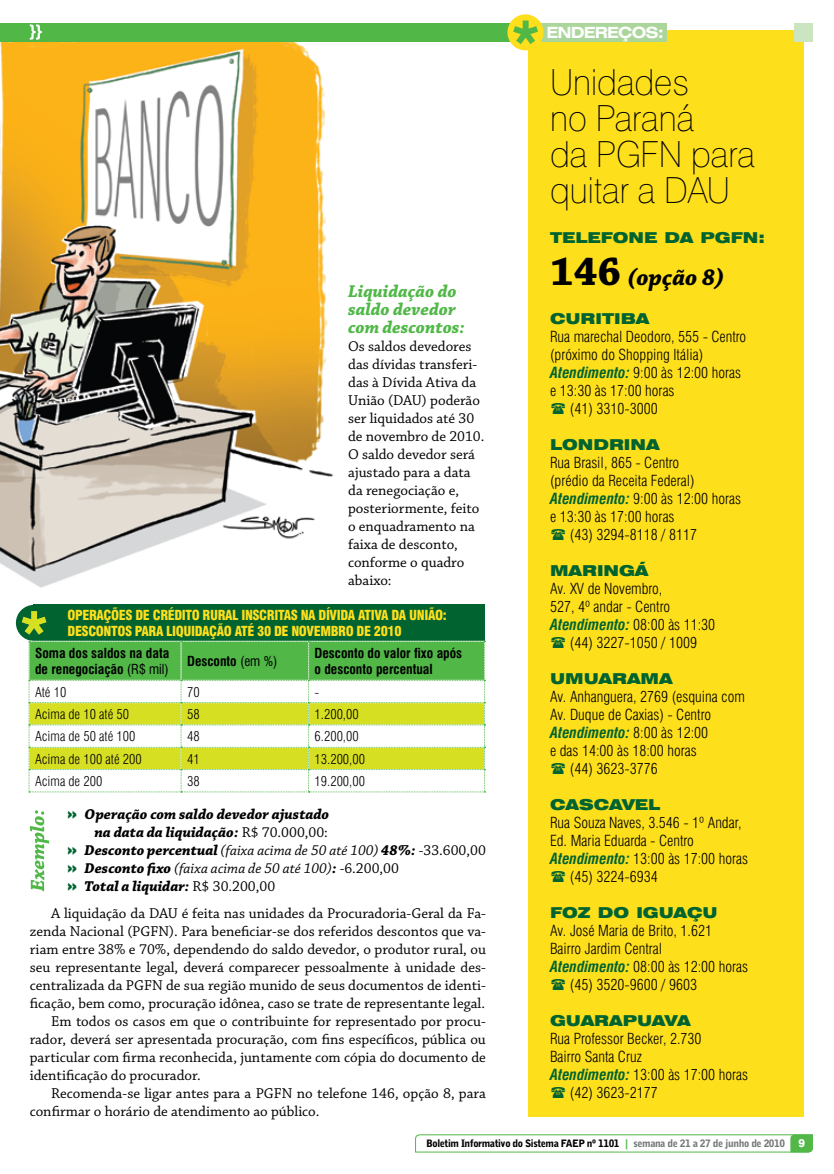
<style>
.page{position:relative;width:834px;height:1174px;background:#fff}
.page>*{position:absolute;margin:0;border:0;box-sizing:border-box;transform-origin:0 0}
.t1{font:100 36px/36px "Swiss 721 BT";color:#000;scale:.96 1}
.t2{font:italic 700 24px "Chaparral Pro";color:#000}
.t3{font:italic 700 18px/18px "Chaparral Pro";color:#51b848}
.t4{font:700 expanded 15.45px "Swiss 721 BT";letter-spacing:-.05em;color:#fff}
.t5{font:15px/18px "Chaparral Pro";color:#000}
.t6{font:300 condensed 15px "Swiss 721 BT";color:#000}
.t7{font:italic 700 15px "Chaparral Pro";color:#000}
.t8{font:900 expanded 15px "Swiss 721 BT";color:#006330}
.t9{font:italic 700 condensed 15px "Swiss 721 BT";color:#006330}
.t10{font:italic 15px "Chaparral Pro";color:#000}
.t11{font:300 condensed 13.5px "Swiss 721 BT";color:#000}
.t12{font:900 condensed 13.5px "Swiss 721 BT";letter-spacing:-.03em;color:#fedf1c}
.t13{font:700 condensed 13.5px/16.2px "Swiss 721 BT";color:#000}
.t14{font:900 10.2px "Bell Gothic BT";letter-spacing:-.04em;color:#000}
.s1{font-weight:400}
.s2{font-family:"Swiss 721 BT";font-weight:900;font-style:normal;font-stretch:expanded;color:#006330}
.s3{font-weight:400;font-style:normal}
.s4{font-weight:700}
.s5{font-style:normal}
.s6{font-style:normal;font-size:42px}
.s7{font-weight:700;font-style:italic;color:#006330}
.s8{font-weight:300;font-style:normal;color:#000}
.s9{font-family:"Bell Centennial BT Bold Listing";font-weight:400;color:#51b848}
.s10{color:#77787b}
.s11{font-family:"Swiss 721 BT";font-weight:800;font-size:11.25px;color:#fff}
</style>
<div class="page">
<svg style="left:415px;top:1134px;width:398px;height:18px"></svg>
<img style="left:0;top:41px;width:343px;height:547px">
<div style="left:0;top:23px;width:645px;height:18px;background:#51b848"></div>
<svg style="left:30px;top:24px;width:12px;height:16px"></svg>
<div style="left:34px;top:605px;width:450px;height:36px;background:#006330"></div>
<div style="left:16px;top:605px;width:36px;height:36px;background:#006330;border-radius:50%"></div>
<svg style="left:22px;top:611px;width:24px;height:23px"></svg>
<svg style="left:29px;top:641px;width:456px;height:151px"></svg>
<svg style="left:30px;top:810px;width:19px;height:81px"></svg>
<div style="left:528px;top:30px;width:276px;height:1086px;background:#fedf1c"></div>
<div style="left:534px;top:23px;width:132px;height:18px;background:#abd69b"></div>
<div style="left:794px;top:23px;width:18px;height:18px;background:#cbe5c0"></div>
<div style="left:507px;top:14px;width:36px;height:36px;background:#fedf1c;border-radius:50%"></div>
<svg style="left:513px;top:21px;width:25px;height:23px"></svg>
<p class="t3" style="left:348px;top:283px;width:118px">Liquidação do saldo devedor com descontos:</p>
<p class="t5" style="left:348px;top:338px;width:138px">Os saldos devedores das dívidas transferi&shy;das à Dívida Ativa da<br>União (DAU) poderão ser liquidados até 30 de novembro de 2010.<br>O saldo devedor será ajustado para a data da renegociação e, posteriormente, feito o enquadramento na faixa de desconto, conforme o quadro abaixo:</p>
<p class="t12" style="left:68px;top:607px;width:9px">OPER</p>
<p class="t12" style="left:97px;top:607px;width:157px">AÇÕES DE CRÉDITO RURAL INSCR</p>
<p class="t12" style="left:274px;top:607px;width:174px">ITAS NA DÍVIDA ATIVA DA UN IÃO:</p>
<p class="t12" style="left:68px;top:623px;width:8px">DESC</p>
<p class="t12" style="left:96px;top:623px;width:227px">ONTOS PARA LIQUIDAÇÃO ATÉ 30 DE NOVEMBR</p>
<p class="t12" style="left:345px;top:623px;width:57px">O DE 2010</p>
<p class="t13" style="left:35px;top:645px;width:136px">Soma dos saldos na data de renegociação <span class="s1">(R$ mil)</span></p>
<p class="t13" style="left:187px;top:652px;width:92px">Desconto <span class="s1">(em %)</span></p>
<p class="t13" style="left:314px;top:645px;width:149px">Desconto do valor fixo após o desconto percentual</p>
<p class="t11" style="left:35px;top:683px;width:33px">Até 10</p>
<p class="t11" style="left:187px;top:683px;width:14px">70</p>
<p class="t11" style="left:314px;top:683px;width:6px">-</p>
<p class="t11" style="left:35px;top:706px;width:96px">Acima de 10 até 50</p>
<p class="t11" style="left:187px;top:706px;width:14px">58</p>
<p class="t11" style="left:314px;top:706px;width:46px">1.200,00</p>
<p class="t11" style="left:35px;top:728px;width:102px">Acima de 50 até 100</p>
<p class="t11" style="left:187px;top:728px;width:14px">48</p>
<p class="t11" style="left:314px;top:728px;width:46px">6.200,00</p>
<p class="t11" style="left:35px;top:750px;width:108px">Acima de 100 até 200</p>
<p class="t11" style="left:187px;top:750px;width:14px">41</p>
<p class="t11" style="left:314px;top:750px;width:52px">13.200,00</p>
<p class="t11" style="left:35px;top:773px;width:69px">Acima de 200</p>
<p class="t11" style="left:187px;top:773px;width:14px">38</p>
<p class="t11" style="left:314px;top:773px;width:52px">19.200,00</p>
<p class="t7" style="left:67px;top:805px;width:263px"><span class="s2">»</span> Operação com saldo devedor ajustado</p>
<p class="t7" style="left:94px;top:823px;width:235px">na data da liquidação: <span class="s3">R$ 70.000,00:</span></p>
<p class="t7" style="left:67px;top:841px;width:420px"><span class="s2">»</span> Desconto percentual <span class="s1">(faixa acima de 50 até 100)</span> 48%: <span class="s3">-33.600,00</span></p>
<p class="t10" style="left:67px;top:860px;width:333px"><span class="s2">»</span> <span class="s4">Desconto fixo</span> (faixa acima de 50 até 100)<span class="s4">:</span> <span class="s5">-6.200,00</span></p>
<p class="t7" style="left:67px;top:877px;width:209px"><span class="s2">»</span> Total a liquidar: <span class="s3">R$ 30.200,00</span></p>
<p class="t5" style="left:51px;top:905px;width:436px">A liquidação da DAU é feita nas unidades da Procuradoria-Geral da Fa-</p>
<p class="t5" style="left:30px;top:923px;width:457px">zenda Nacional (PGFN). Para beneficiar-se dos referidos descontos que va-</p>
<p class="t5" style="left:30px;top:941px;width:457px">riam entre 38% e 70%, dependendo do saldo devedor, o produtor rural, ou</p>
<p class="t5" style="left:30px;top:959px;width:457px">seu representante legal, deverá comparecer pessoalmente à unidade des-</p>
<p class="t5" style="left:30px;top:977px;width:457px">centralizada da PGFN de sua região munido de seus documentos de identi-</p>
<p class="t5" style="left:30px;top:995px;width:457px">ficação, bem como, procuração idônea, caso se trate de representante legal.</p>
<p class="t5" style="left:51px;top:1013px;width:436px">Em todos os casos em que o contribuinte for representado por procu-</p>
<p class="t5" style="left:30px;top:1031px;width:457px">rador, deverá ser apresentada procuração, com fins específicos, pública ou</p>
<p class="t5" style="left:30px;top:1049px;width:457px">particular com firma reconhecida, juntamente com cópia do documento de</p>
<p class="t5" style="left:30px;top:1067px;width:173px">identificação do procurador.</p>
<p class="t5" style="left:51px;top:1085px;width:436px">Recomenda-se ligar antes para a PGFN no telefone 146, opção 8, para</p>
<p class="t5" style="left:30px;top:1103px;width:291px">confirmar o horário de atendimento ao público.</p>
<p class="t4" style="left:546px;top:23px;width:119px">ENDEREÇOS:</p>
<h1 class="t1" style="left:550px;top:64px;width:215px">Unidades<br>no Paraná<br>da PGFN para quitar a DAU</h1>
<p class="t8" style="left:550px;top:229px;width:216px">TELEFONE DA PGFN :</p>
<h2 class="t2" style="left:550px;top:263px;width:176px"><span class="s6">146</span> (opção 8)</h2>
<p class="t8" style="left:550px;top:310px;width:101px">CURITIBA</p>
<p class="t6" style="left:550px;top:328px;width:198px">Rua marechal Deodoro, 555 - Centro</p>
<p class="t6" style="left:550px;top:346px;width:155px">(próximo do Shopping Itália)</p>
<p class="t6" style="left:550px;top:364px;width:192px"><span class="s7">Atendimento:</span> 9:00 às 12:00 horas</p>
<p class="t6" style="left:550px;top:382px;width:126px">e 13:30 às 17:00 horas</p>
<p class="t6" style="left:569px;top:400px;width:89px">(41) 3310-3000</p>
<p class="t8" style="left:550px;top:436px;width:111px">LONDRINA</p>
<p class="t6" style="left:550px;top:454px;width:131px">Rua Brasil, 865 - Centro</p>
<p class="t6" style="left:550px;top:472px;width:146px">(prédio da Receita Federal)</p>
<p class="t6" style="left:550px;top:490px;width:192px"><span class="s7">Atendimento:</span> 9:00 às 12:00 horas</p>
<p class="t6" style="left:550px;top:508px;width:126px">e 13:30 às 17:00 horas</p>
<p class="t6" style="left:569px;top:526px;width:129px">(43) 3294-8118 / 8117</p>
<p class="t8" style="left:550px;top:562px;width:100px">MARINGÁ</p>
<p class="t6" style="left:550px;top:580px;width:114px">Av. XV de Novembro,</p>
<p class="t6" style="left:550px;top:598px;width:121px">527, 4º andar - Centro</p>
<p class="t9" style="left:550px;top:616px;width:167px">Atendimento: <span class="s8">08:00 às 11:30</span></p>
<p class="t6" style="left:569px;top:634px;width:129px">(44) 3227-1050 / 1009</p>
<p class="t8" style="left:550px;top:670px;width:124px">UM UARAMA</p>
<p class="t6" style="left:550px;top:688px;width:196px">Av. Anhanguera, 2769 (esquina com</p>
<p class="t6" style="left:550px;top:706px;width:162px">Av. Duque de Caxias) - Centro</p>
<p class="t9" style="left:550px;top:724px;width:160px">Atendimento: <span class="s8">8:00 às 12:00</span></p>
<p class="t6" style="left:550px;top:742px;width:148px">e das 14:00 às 18:00 horas</p>
<p class="t6" style="left:569px;top:760px;width:89px">(44) 3623-3776</p>
<p class="t8" style="left:550px;top:796px;width:112px">CASCAVEL</p>
<p class="t6" style="left:550px;top:814px;width:193px">Rua Souza Naves, 3.546 - 1º Andar,</p>
<p class="t6" style="left:550px;top:832px;width:145px">Ed. Maria Eduarda - Centro</p>
<p class="t6" style="left:550px;top:850px;width:199px"><span class="s7">Atendimento:</span> 13:00 às 17:00 horas</p>
<p class="t6" style="left:569px;top:868px;width:89px">(45) 3224-6934</p>
<p class="t8" style="left:550px;top:904px;width:169px">FOZ DO IG UAÇU</p>
<p class="t6" style="left:550px;top:922px;width:163px">Av. José Maria de Brito, 1.621</p>
<p class="t6" style="left:550px;top:940px;width:114px">Bairro Jardim Central</p>
<p class="t6" style="left:550px;top:958px;width:199px"><span class="s7">Atendimento:</span> 08:00 às 12:00 horas</p>
<p class="t6" style="left:569px;top:976px;width:129px">(45) 3520-9600 / 9603</p>
<p class="t8" style="left:550px;top:1012px;width:142px">GUARAPUAVA</p>
<p class="t6" style="left:550px;top:1030px;width:153px">Rua Professor Becker, 2.730</p>
<p class="t6" style="left:550px;top:1048px;width:93px">Bairro Santa Cruz</p>
<p class="t6" style="left:550px;top:1066px;width:199px"><span class="s7">Atendimento:</span> 13:00 às 17:00 horas</p>
<p class="t6" style="left:569px;top:1084px;width:89px">(42) 3623-2177</p>
<p class="t14" style="left:426px;top:1137px;width:380px">Boletim Informativo do Sistema FAEP nº 1101 <span class="s9">|</span> <span class="s10">semana de 21 a 27 de junho de 2010</span> <span class="s11">9</span></p>
</div>
